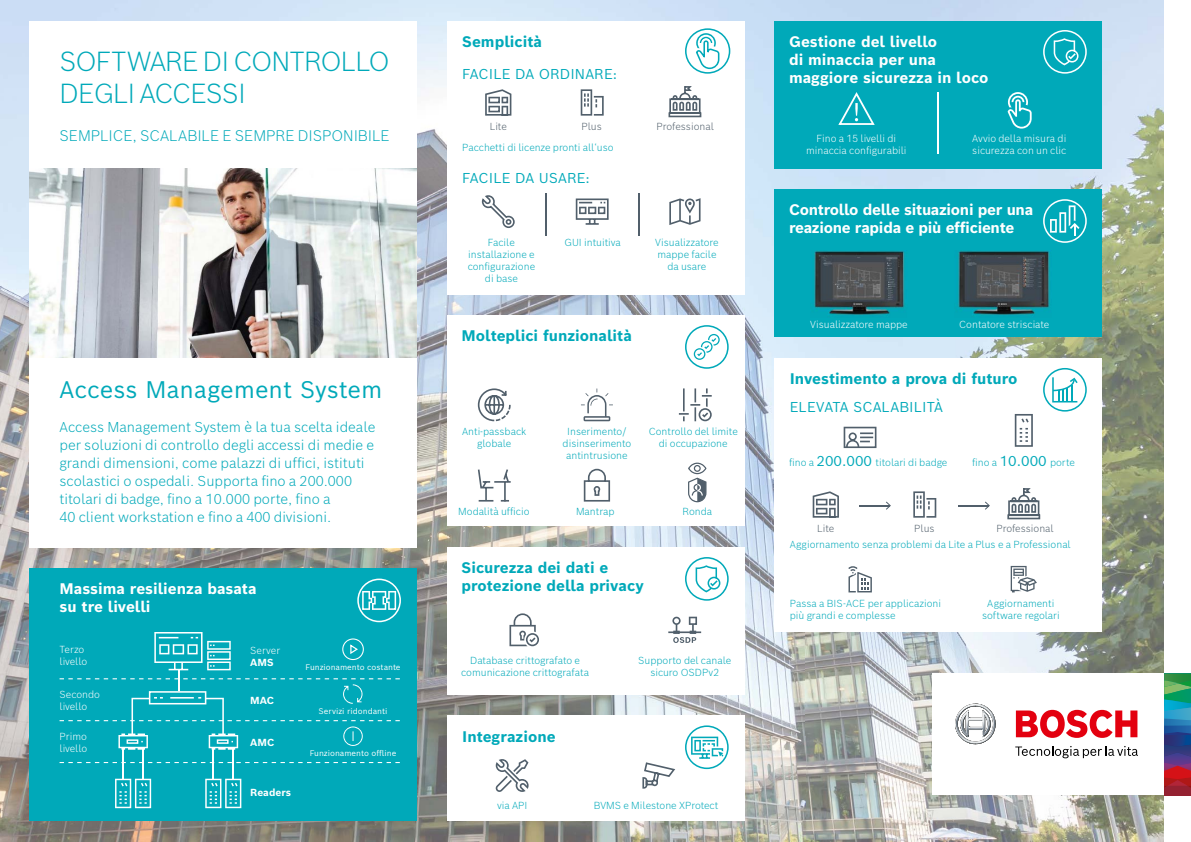
<style>
.page{position:relative;width:1191px;height:842px;background:#fff}
.page>*{position:absolute;margin:0;border:0;box-sizing:border-box;transform-origin:0 0}
.t1{font:300 27px/32.4px "Bosch Sans";letter-spacing:-.04em;color:#00a9b9}
.t2{font:23.5px "Bosch Sans";color:#00a9b9}
.t3{font:700 15px/18px "Bosch Sans";color:#00a9b9}
.t4{font:700 15px/18px "Bosch Sans";color:#fff}
.t5{font:700 15px/18px "Bosch Sans";letter-spacing:-.02em;color:#fff}
.t6{font:300 15px "Bosch Sans";letter-spacing:-.01em;color:#00a9b9}
.t7{font:300 14px/18px "Bosch Sans";color:#00a9b9}
.t8{font:14px "Bosch Sans";color:#00a9b9}
.t9{font:300 10px/12px "Bosch Sans";color:#00a9b9;text-align:center}
.t10{font:300 10px/12px "Bosch Sans";color:#fff}
.t11{font:300 10px "Bosch Sans";color:#515f6b}
.t12{font:700 10px "Bosch Sans";color:#fff}
.t13{font:8px "Bosch Sans";color:#fff}
.s1{font-weight:400;font-size:14px}
</style>
<div class="page">
<img style="left:0;top:0;width:630px;height:842px">
<img style="left:630px;top:0;width:455px;height:210px">
<img style="left:1085px;top:0;width:79px;height:842px">
<img style="left:630px;top:210px;width:175px;height:632px">
<img style="left:805px;top:337px;width:281px;height:505px">
<div style="left:30px;top:568px;width:387px;height:253px;background:#00a9b9"></div>
<div style="left:446px;top:547px;width:298px;height:148px;background:#fff"></div>
<div style="left:446px;top:21px;width:298px;height:274px;background:#fff"></div>
<div style="left:774px;top:21px;width:327px;height:147px;background:#00a9b9"></div>
<div style="left:446px;top:716px;width:298px;height:105px;background:#fff"></div>
<div style="left:774px;top:189px;width:327px;height:148px;background:#00a9b9"></div>
<div style="left:30px;top:358px;width:387px;height:189px;background:#fff"></div>
<div style="left:30px;top:21px;width:387px;height:147px;background:#fff"></div>
<img style="left:30px;top:168px;width:387px;height:190px">
<div style="left:446px;top:315px;width:298px;height:211px;background:#fff"></div>
<div style="left:774px;top:358px;width:327px;height:274px;background:#fff"></div>
<img style="left:814px;top:250px;width:91px;height:66px">
<svg style="left:576px;top:198px;width:32px;height:27px"></svg>
<svg style="left:669px;top:198px;width:31px;height:27px"></svg>
<svg style="left:485px;top:89px;width:26px;height:27px"></svg>
<svg style="left:482px;top:195px;width:33px;height:33px"></svg>
<hr style="left:545px;top:194px;width:1px;height:42px;background:#515f6b">
<hr style="left:638px;top:194px;width:1px;height:42px;background:#515f6b">
<svg style="left:838px;top:92px;width:36px;height:33px"></svg>
<svg style="left:496px;top:759px;width:32px;height:33px"></svg>
<hr style="left:937px;top:93px;width:1px;height:61px;background:#fff">
<svg style="left:509px;top:613px;width:30px;height:33px"></svg>
<hr style="left:122px;top:748px;width:2px;height:31px;background:#fff">
<hr style="left:142px;top:748px;width:2px;height:31px;background:#fff">
<svg style="left:115px;top:779px;width:36px;height:29px"></svg>
<hr style="left:213px;top:748px;width:1px;height:31px;background:#fff">
<hr style="left:232px;top:748px;width:2px;height:31px;background:#fff">
<svg style="left:205px;top:779px;width:36px;height:29px"></svg>
<svg style="left:60px;top:762px;width:340px;height:1px"></svg>
<svg style="left:642px;top:762px;width:33px;height:27px"></svg>
<svg style="left:685px;top:28px;width:45px;height:46px"></svg>
<svg style="left:1043px;top:30px;width:43px;height:44px"></svg>
<svg style="left:1043px;top:199px;width:43px;height:44px"></svg>
<svg style="left:685px;top:557px;width:43px;height:44px"></svg>
<svg style="left:1007px;top:92px;width:24px;height:37px"></svg>
<svg style="left:357px;top:579px;width:44px;height:43px"></svg>
<svg style="left:685px;top:725px;width:43px;height:44px"></svg>
<svg style="left:668px;top:86px;width:33px;height:31px"></svg>
<svg style="left:580px;top:89px;width:23px;height:27px"></svg>
<svg style="left:668px;top:617px;width:33px;height:26px"></svg>
<svg style="left:581px;top:388px;width:32px;height:33px"></svg>
<svg style="left:478px;top:469px;width:32px;height:33px"></svg>
<svg style="left:685px;top:325px;width:43px;height:44px"></svg>
<svg style="left:478px;top:388px;width:32px;height:33px"></svg>
<svg style="left:812px;top:491px;width:27px;height:27px"></svg>
<hr style="left:859px;top:505px;width:31px;height:1px;background:#515f6b">
<svg style="left:886px;top:501px;width:5px;height:9px"></svg>
<hr style="left:958px;top:505px;width:31px;height:1px;background:#515f6b">
<svg style="left:984px;top:501px;width:6px;height:9px"></svg>
<svg style="left:843px;top:427px;width:33px;height:21px"></svg>
<svg style="left:1014px;top:414px;width:18px;height:33px"></svg>
<svg style="left:848px;top:566px;width:24px;height:26px"></svg>
<svg style="left:1010px;top:566px;width:27px;height:26px"></svg>
<svg style="left:1043px;top:368px;width:43px;height:44px"></svg>
<svg style="left:913px;top:491px;width:23px;height:27px"></svg>
<svg style="left:1007px;top:488px;width:33px;height:31px"></svg>
<svg style="left:60px;top:632px;width:340px;height:118px"></svg>
<svg style="left:679px;top:388px;width:32px;height:33px"></svg>
<svg style="left:584px;top:469px;width:26px;height:33px"></svg>
<svg style="left:688px;top:463px;width:18px;height:39px"></svg>
<img style="left:958px;top:250px;width:92px;height:65px">
<div style="left:933px;top:674px;width:258px;height:121px;background:#fff"></div>
<svg style="left:1164px;top:674px;width:27px;height:121px;background:#4d5e72"></svg>
<svg style="left:955px;top:704px;width:40px;height:40px"></svg>
<svg style="left:1016px;top:710px;width:121px;height:28px"></svg>
<svg style="left:1015px;top:746px;width:122px;height:12px"></svg>
<h1 class="t1" style="left:60px;top:44px;width:332px">SOFTWARE DI CONTROLLO<br>DEGLI ACCESSI</h1>
<h3 class="t6" style="left:60px;top:126px;width:332px">SEMPLICE, SCALABILE E SEMPRE DISPONIBILE</h3>
<h2 class="t2" style="left:60px;top:373px;width:324px">Access Management System</h2>
<p class="t7" style="left:60px;top:418px;width:317px">Access Management System è la tua scelta ideale per soluzioni di controllo degli accessi di medie e grandi dimensioni, come palazzi di uffici, istituti scolastici o ospedali. Supporta fino a 200.000 titolari di badge, fino a 10.000 porte, fino a<br>40 client workstation e fino a 400 divisioni.</p>
<h3 class="t4" style="left:60px;top:580px;width:199px">Massima resilienza basata su tre livelli</h3>
<p class="t10" style="left:60px;top:643px;width:29px">Terzo livello</p>
<p class="t10" style="left:60px;top:688px;width:42px">Secondo livello</p>
<p class="t10" style="left:60px;top:730px;width:29px">Primo livello</p>
<p class="t10" style="left:250px;top:644px;width:31px">Server</p>
<p class="t12" style="left:250px;top:656px;width:25px">AMS</p>
<p class="t12" style="left:250px;top:693px;width:26px">MAC</p>
<p class="t12" style="left:250px;top:735px;width:26px">AMC</p>
<p class="t12" style="left:250px;top:786px;width:42px">Readers</p>
<p class="t13" style="left:305px;top:662px;width:97px">Funzionamento costante</p>
<p class="t13" style="left:319px;top:706px;width:70px">Servizi ridondanti</p>
<p class="t13" style="left:310px;top:748px;width:88px">Funzionamento offline</p>
<h3 class="t3" style="left:462px;top:32px;width:81px">Semplicità</h3>
<h3 class="t8" style="left:462px;top:65px;width:156px">FACILE DA ORDINARE:</h3>
<p class="t11" style="left:490px;top:120px;width:19px">Lite</p>
<p class="t11" style="left:581px;top:120px;width:22px">Plus</p>
<p class="t11" style="left:656px;top:120px;width:59px">Professional</p>
<p class="t9" style="left:462px;top:141px;width:153px">Pacchetti di licenze pronti all‘uso</p>
<h3 class="t8" style="left:462px;top:168px;width:129px">FACILE DA USARE:</h3>
<p class="t9" style="left:468px;top:236px;width:69px">Facile installazione e configurazione di base</p>
<p class="t9" style="left:564px;top:236px;width:58px">GUI intuitiva</p>
<h3 class="t3" style="left:461px;top:327px;width:172px">Molteplici funzionalità</h3>
<p class="t9" style="left:655px;top:236px;width:65px">Visualizzatore mappe facile da usare</p>
<p class="t9" style="left:462px;top:425px;width:66px">Anti-passback globale</p>
<p class="t9" style="left:562px;top:425px;width:70px">Inserimento/ disinserimento antintrusione</p>
<p class="t9" style="left:648px;top:425px;width:91px">Controllo del limite di occupazione</p>
<p class="t9" style="left:458px;top:505px;width:73px">Modalità ufficio</p>
<p class="t9" style="left:576px;top:505px;width:40px">Mantrap</p>
<p class="t9" style="left:682px;top:505px;width:31px">Ronda</p>
<h3 class="t3" style="left:461px;top:558px;width:184px">Sicurezza dei dati e protezione della privacy</h3>
<p class="t9" style="left:461px;top:654px;width:129px">Database crittografato e comunicazione crittografata</p>
<p class="t9" style="left:638px;top:654px;width:95px">Supporto del canale sicuro OSDPv2</p>
<h3 class="t3" style="left:462px;top:727px;width:95px">Integrazione</h3>
<p class="t9" style="left:497px;top:799px;width:32px">via API</p>
<p class="t9" style="left:593px;top:799px;width:126px">BVMS e Milestone XProtect</p>
<h3 class="t4" style="left:789px;top:32px;width:201px">Gestione del livello<br>di minaccia per una maggiore sicurezza in loco</h3>
<p class="t10" style="left:806px;top:132px;width:102px;text-align:center">Fino a 15 livelli di minaccia configurabili</p>
<p class="t10" style="left:972px;top:132px;width:96px">Avvio della misura di sicurezza con un clic</p>
<h3 class="t5" style="left:789px;top:201px;width:246px">Controllo delle situazioni per una reazione rapida e più efficiente</h3>
<p class="t10" style="left:810px;top:318px;width:99px">Visualizzatore mappe</p>
<p class="t10" style="left:959px;top:318px;width:92px">Contatore strisciate</p>
<h3 class="t3" style="left:789px;top:369px;width:229px">Investimento a prova di futuro</h3>
<h3 class="t8" style="left:789px;top:398px;width:155px">ELEVATA SCALABILITÀ</h3>
<p class="t9" style="left:789px;top:456px;width:160px">fino a <span class="s1">200.000</span> titolari di badge</p>
<p class="t9" style="left:972px;top:456px;width:104px">fino a <span class="s1">10.000</span> porte</p>
<p class="t11" style="left:817px;top:522px;width:19px">Lite</p>
<p class="t11" style="left:914px;top:522px;width:22px">Plus</p>
<p class="t11" style="left:996px;top:522px;width:59px">Professional</p>
<p class="t9" style="left:789px;top:538px;width:282px">Aggiornamento senza problemi da Lite a Plus e a Professional</p>
<p class="t9" style="left:789px;top:597px;width:153px;text-align:left">Passa a BIS-ACE per applicazioni più grandi e complesse</p>
<p class="t9" style="left:982px;top:597px;width:79px">Aggiornamenti software regolari</p>
</div>
